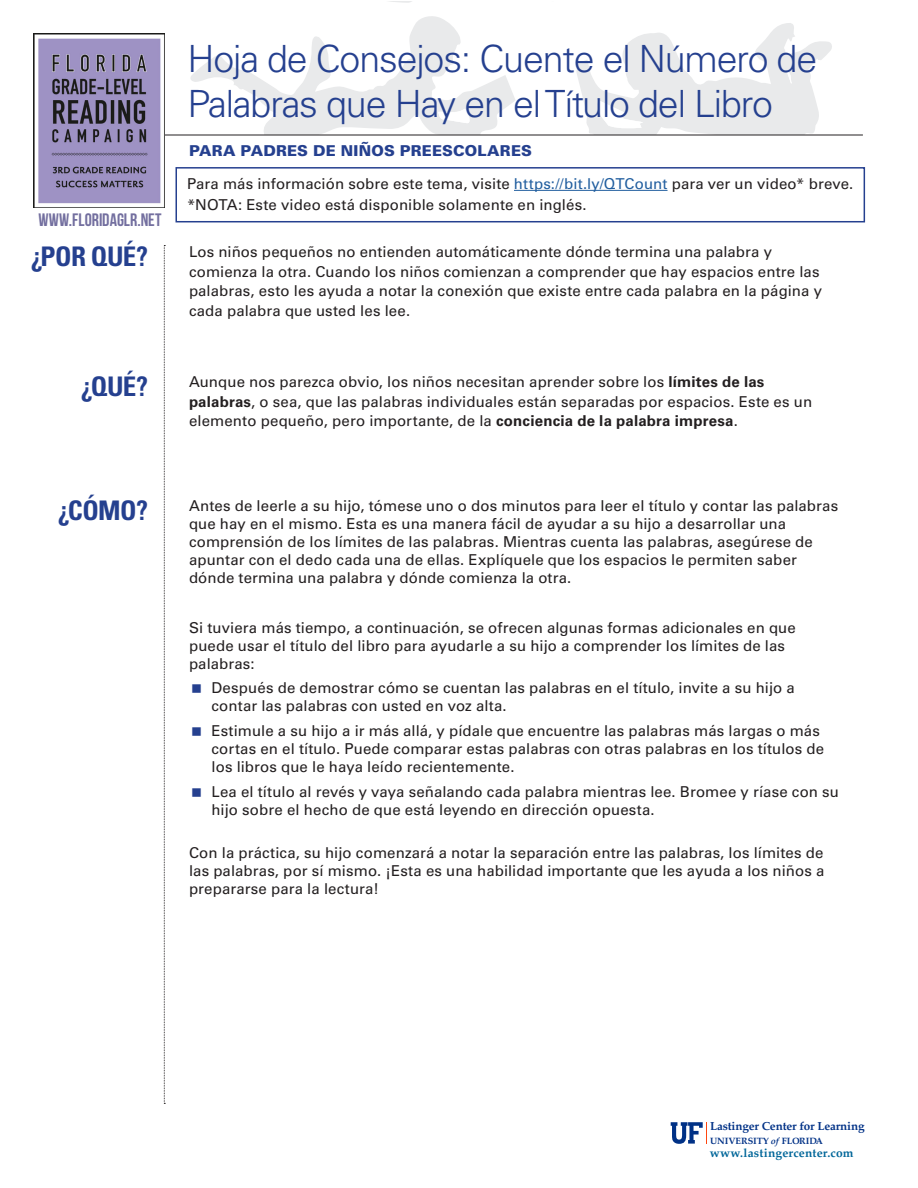
<style>
.page{position:relative;width:918px;height:1188px;background:#fff}
.page>*{position:absolute;margin:0;border:0;box-sizing:border-box;transform-origin:0 0}
.t1{font:300 37.5px/45px "Univers LT Std";letter-spacing:-.03em;color:#25408f}
.TEXT{font:700 condensed 27px "Univers LT Std";letter-spacing:-.02em;color:#25408f}
.t2{font:700 18px "Bebas Neue";color:#736f9f}
.TEXT-2{font:15px/18px "Univers LT Std";letter-spacing:.005em;color:#231f20}
.FOR_TEACHERS_PARENTS{font:900 15px "Univers LT Std";letter-spacing:.01em;color:#25408f}
.t3{font:700 12px "Palatino";letter-spacing:.015em;color:#069}
.t4{font:700 11.7px "Palatino";letter-spacing:-.01em;color:#003186}
.t5{font:700 9.15px "Palatino";color:#003186}
.s1{color:#215e9f}
.s2{font-weight:700}
.s3{font-style:italic}
</style>
<div class="page">
<svg style="left:190px;top:16px;width:326px;height:119px"></svg>
<svg style="left:566px;top:23px;width:266px;height:112px"></svg>
<hr style="left:138px;top:135px;width:725px;height:1px;background:#231f20">
<img style="left:34px;top:34px;width:131px;height:173px">
<svg style="left:671px;top:1122px;width:36px;height:22px"></svg>
<svg style="left:164px;top:245px;width:1px;height:859px"></svg>
<hr style="left:514px;top:190px;width:154px;height:1px;background:#215e9f">
<div style="left:176px;top:167px;width:689px;height:55px;border:2px solid #25408f"></div>
<p class="t1" style="left:188px;top:36px;width:631px">Hoja de Consejos: Cuente el Número de<br>Palabras que Hay en el Título del Libro</p>
<p class="FOR_TEACHERS_PARENTS" style="left:189px;top:141px;width:345px">PARA PADRES DE NIÑOS PREESCOLARES</p>
<p class="t2" style="left:38px;top:210px;width:125px">WWW.FLORIDAGLR.NET</p>
<p class="TEXT-2" style="left:187px;top:175px;width:668px">Para más información sobre este tema, visite <span class="s1">https://bit.ly/QTCount</span> para ver un video* breve.</p>
<p class="TEXT-2" style="left:187px;top:196px;width:401px">*NOTA: Este video está disponible solamente en inglés.</p>
<p class="TEXT" style="left:31px;top:240px;width:119px">¿POR QUÉ?</p>
<p class="TEXT-2" style="left:189px;top:242px;width:635px;line-height:19.5px">Los niños pequeños no entienden automáticamente dónde termina una palabra y comienza la otra. Cuando los niños comienzan a comprender que hay espacios entre las palabras, esto les ayuda a notar la conexión que existe entre cada palabra en la página y cada palabra que usted les lee.</p>
<p class="TEXT" style="left:81px;top:370px;width:69px">¿QUÉ?</p>
<p class="TEXT-2" style="left:189px;top:372px;width:625px;line-height:19.5px">Aunque nos parezca obvio, los niños necesitan aprender sobre los <span class="s2">límites de las palabras</span>, o sea, que las palabras individuales están separadas por espacios. Este es un elemento pequeño, pero importante, de la <span class="s2">conciencia de la palabra impresa</span>.</p>
<p class="TEXT" style="left:58px;top:494px;width:92px">¿CÓMO?</p>
<p class="TEXT-2" style="left:189px;top:497px;width:651px">Antes de leerle a su hijo, tómese uno o dos minutos para leer el título y contar las palabras que hay en el mismo. Esta es una manera fácil de ayudar a su hijo a desarrollar una comprensión de los límites de las palabras. Mientras cuenta las palabras, asegúrese de apuntar con el dedo cada una de ellas. Explíquele que los espacios le permiten saber dónde termina una palabra y dónde comienza la otra.</p>
<p class="TEXT-2" style="left:189px;top:618px;width:608px">Si tuviera más tiempo, a continuación, se ofrecen algunas formas adicionales en que puede usar el título del libro para ayudarle a su hijo a comprender los límites de las palabras:</p>
<p class="TEXT-2" style="left:212px;top:679px;width:585px">Después de demostrar cómo se cuentan las palabras en el título, invite a su hijo a contar las palabras con usted en voz alta.</p>
<p class="TEXT-2" style="left:212px;top:722px;width:614px">Estimule a su hijo a ir más allá, y pídale que encuentre las palabras más largas o más cortas en el título. Puede comparar estas palabras con otras palabras en los títulos de los libros que le haya leído recientemente.</p>
<p class="TEXT-2" style="left:212px;top:783px;width:629px">Lea el título al revés y vaya señalando cada palabra mientras lee. Bromee y ríase con su hijo sobre el hecho de que está leyendo en dirección opuesta.</p>
<p class="TEXT-2" style="left:189px;top:843px;width:637px;text-align:justify">Con la práctica, su hijo comenzará a notar la separación entre las palabras, los límites de las palabras, por sí mismo. ¡Esta es una habilidad importante que les ayuda a los niños a prepararse para la lectura!</p>
<p class="t4" style="left:710px;top:1116px;width:156px">Lastinger Center for Learning</p>
<p class="t5" style="left:710px;top:1133px;width:115px">UNIVERSITY <span class="s3">of</span> FLORIDA</p>
<p class="t3" style="left:710px;top:1143px;width:145px">www.lastingercenter.com</p>
</div>
